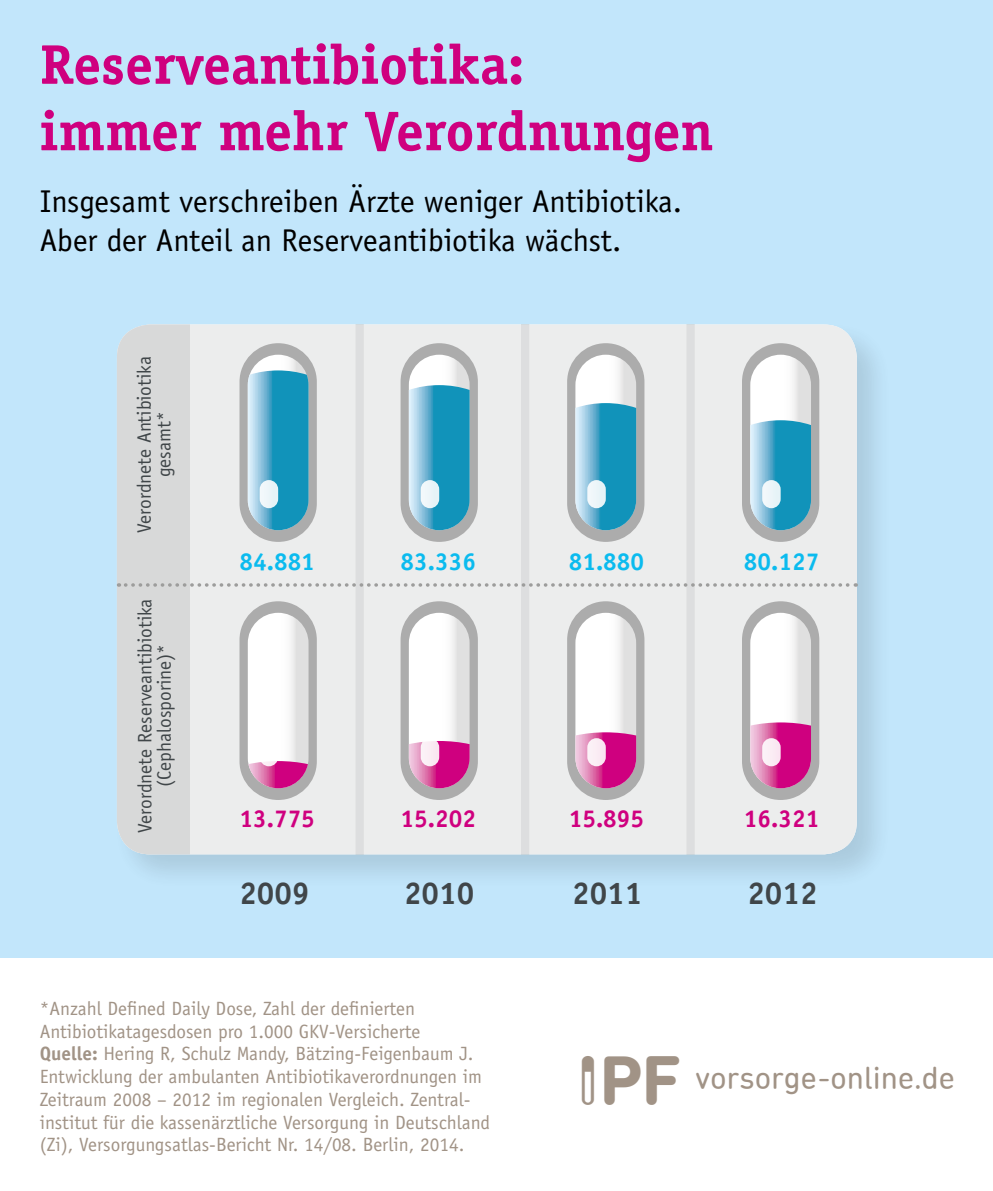
<style>
.page{position:relative;width:993px;height:1191px;background:#fff}
.page>*{position:absolute;margin:0;border:0;box-sizing:border-box;transform-origin:0 0}
.t1{font:700 56px/66.5px "Officina Serif LT";color:#cf007f}
.t2{font:49px "IPF Logo";color:#a19386}
.t3{font:31.5px/38.5px "Officina Sans LT";color:#000}
.t4{font:700 31.5px "Officina Sans LT";color:#404649}
.t5{font:700 24.5px "Officina Sans LT";color:#0bbbef}
.t6{font:700 24.5px "Officina Sans LT";color:#cf007f}
.t7{font:19.6px/19.6px "Officina Sans LT";color:#404649;text-align:center}
.t8{font:19.25px/22.8px "Officina Sans LT";color:#a19386}
.s1{font-weight:700}
.s2{color:#fff}
</style>
<div class="page">
<div style="left:0;top:0;width:992px;height:957px;background:#c2e6fb"></div>
<div style="left:111px;top:319px;width:783px;height:572px;background:#000;opacity:.15"></div>
<div style="left:117px;top:324px;width:739px;height:530px;background:#e9e9e9;border-radius:33px"></div>
<div style="left:117px;top:324px;width:73px;height:530px;background:#d8d9d9"></div>
<svg style="left:125px;top:583px;width:731px;height:4px"></svg>
<div style="left:239px;top:343px;width:78px;height:199px;background:#acacac;border-radius:39px"></div>
<svg style="left:248px;top:355px;width:60px;height:175px"></svg>
<svg style="left:248px;top:370px;width:60px;height:160px;background:#4aa8c8"></svg>
<div style="left:259px;top:480px;width:19px;height:28px;background:#ebf5f8;border-radius:9px"></div>
<div style="left:741px;top:343px;width:78px;height:199px;background:#acacac;border-radius:39px"></div>
<div style="left:750px;top:355px;width:60px;height:175px;background:linear-gradient(to right,#fff,#e6e6e6);border-radius:30px"></div>
<svg style="left:750px;top:420px;width:60px;height:110px;background:#4da9c8"></svg>
<div style="left:762px;top:480px;width:18px;height:28px;background:#ecf5f9;border-radius:9px"></div>
<div style="left:567px;top:343px;width:77px;height:199px;background:#acacac;border-radius:39px"></div>
<div style="left:575px;top:355px;width:61px;height:175px;background:linear-gradient(to right,#fff,#e5e5e5);border-radius:30px"></div>
<svg style="left:575px;top:403px;width:61px;height:127px;background:#4ca9c8"></svg>
<div style="left:587px;top:480px;width:18px;height:28px;background:#ecf5f9;border-radius:9px"></div>
<div style="left:400px;top:343px;width:77px;height:199px;background:#acacac;border-radius:39px"></div>
<div style="left:408px;top:355px;width:61px;height:175px;background:linear-gradient(to right,#fff,#e8e8e8);border-radius:30px"></div>
<svg style="left:408px;top:385px;width:61px;height:145px;background:#4ba8c8"></svg>
<div style="left:420px;top:480px;width:19px;height:28px;background:#ecf5f9;border-radius:9px"></div>
<div style="left:239px;top:601px;width:78px;height:199px;background:#acacac;border-radius:39px"></div>
<div style="left:248px;top:613px;width:60px;height:175px;background:linear-gradient(to right,#fff,#e5e5e5);border-radius:30px"></div>
<svg style="left:248px;top:761px;width:60px;height:27px"></svg>
<div style="left:259px;top:738px;width:19px;height:28px;background:#fff;border-radius:9px"></div>
<div style="left:741px;top:601px;width:78px;height:199px;background:#acacac;border-radius:39px"></div>
<div style="left:750px;top:613px;width:60px;height:175px;background:linear-gradient(to right,#fff,#e6e6e6);border-radius:30px"></div>
<svg style="left:750px;top:722px;width:60px;height:66px;background:#d3479b"></svg>
<div style="left:762px;top:738px;width:18px;height:28px;background:#fbedf4;border-radius:9px"></div>
<div style="left:567px;top:601px;width:77px;height:199px;background:#acacac;border-radius:39px"></div>
<div style="left:575px;top:613px;width:61px;height:175px;background:linear-gradient(to right,#fff,#e5e5e5);border-radius:30px"></div>
<svg style="left:575px;top:732px;width:61px;height:56px;background:#d2499b"></svg>
<div style="left:587px;top:738px;width:18px;height:28px;background:#fbedf4;border-radius:9px"></div>
<div style="left:400px;top:601px;width:77px;height:199px;background:#acacac;border-radius:39px"></div>
<div style="left:408px;top:613px;width:61px;height:175px;background:linear-gradient(to right,#fff,#e6e6e6);border-radius:30px"></div>
<svg style="left:408px;top:741px;width:61px;height:47px;background:#d04a9a"></svg>
<svg style="left:420px;top:738px;width:19px;height:28px"></svg>
<h1 class="t1" style="left:40px;top:31px;width:675px">Reserveantibiotika:<br>immer mehr Verordnungen</h1>
<h3 class="t3" style="left:40px;top:182px;width:643px">Insgesamt verschreiben Ärzte weniger Antibiotika.<br>Aber der Anteil an Reserveantibiotika wächst.</h3>
<p class="t7" style="left:134px;top:532px;width:178px;rotate:-90deg">Verordnete Antibiotika gesamt*</p>
<p class="t7" style="left:135px;top:832px;width:236px;rotate:-90deg">Verordnete Reserveantibiotika (Cephalosporine)*</p>
<p class="t5" style="left:239px;top:547px;width:77px">84.881</p>
<p class="t5" style="left:400px;top:547px;width:77px">83.336</p>
<p class="t5" style="left:568px;top:547px;width:77px">81.880</p>
<p class="t5" style="left:743px;top:547px;width:77px">80.127</p>
<p class="t6" style="left:239px;top:803px;width:77px">13.775</p>
<p class="t6" style="left:400px;top:803px;width:77px">15.202</p>
<p class="t6" style="left:568px;top:803px;width:77px">15.895</p>
<p class="t6" style="left:743px;top:803px;width:77px">16.321</p>
<h3 class="t4" style="left:239px;top:874px;width:72px">2009</h3>
<h3 class="t4" style="left:404px;top:874px;width:72px">2010</h3>
<h3 class="t4" style="left:572px;top:874px;width:72px">2011</h3>
<h3 class="t4" style="left:747px;top:874px;width:72px">2012</h3>
<p class="t8" style="left:40px;top:997px;width:452px">*Anzahl Defined Daily Dose, Zahl der definierten Antibiotikatagesdosen pro 1.000 GKV-Versicherte<br><span class="s1">Quelle:</span> Hering R, Schulz Mandy, Bätzing-Feigenbaum J.<br>Entwicklung der ambulanten Antibiotikaverordnungen im Zeitraum 2008 – 2012 im regionalen Vergleich. Zentral&shy;institut für die kassenärztliche Versorgung in Deutschland (Zi), Versorgungsatlas-Bericht Nr. 14/08. Berlin, 2014.</p>
<h2 class="t2" style="left:581px;top:1056px;width:382px"><span class="s2">0</span>1VO</h2>
</div>
